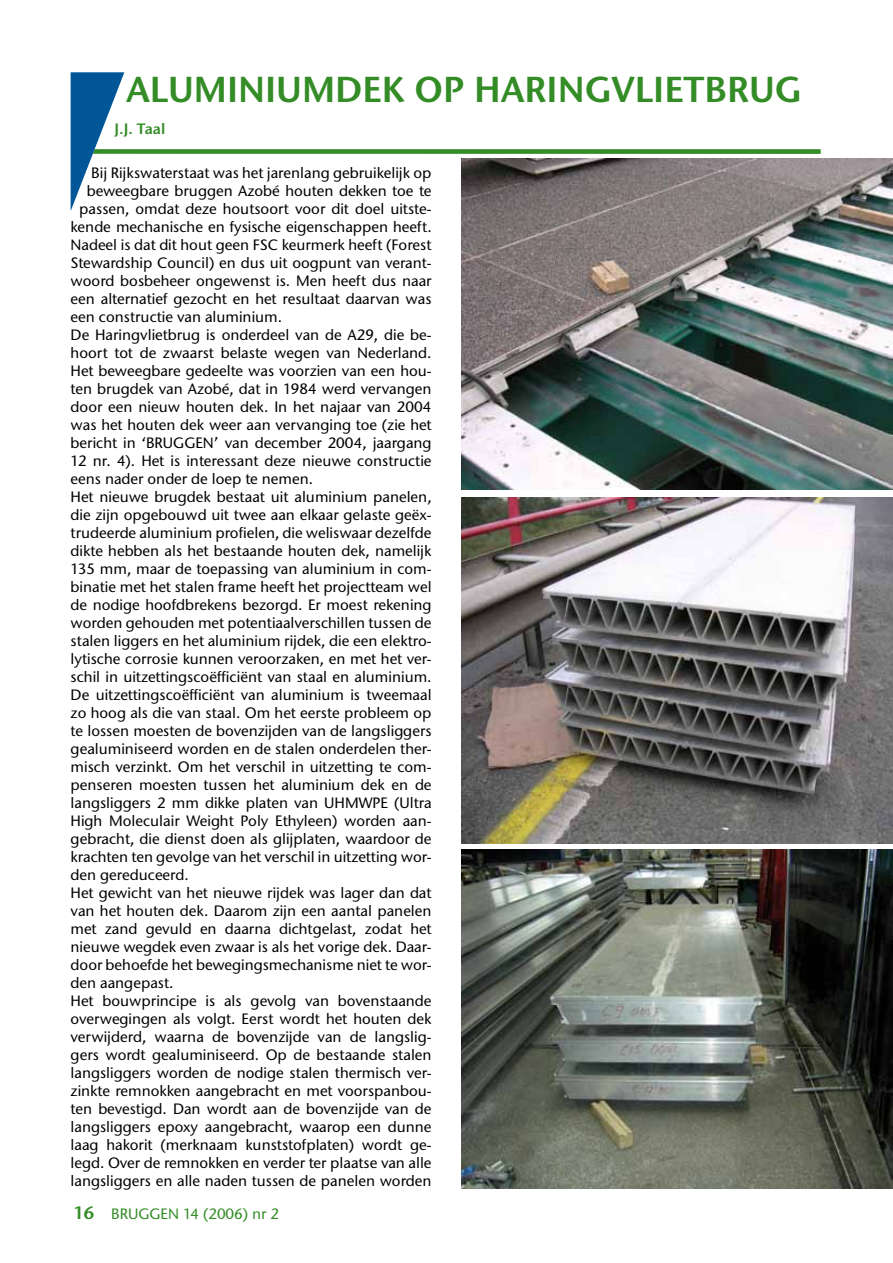
<style>
.page{position:relative;width:893px;height:1263px;background:#fff}
.page>*{position:absolute;margin:0;border:0;box-sizing:border-box;transform-origin:0 0}
.t1{font:36px "Stone Sans Sem ITCTT Semi";color:#338c26}
.t2{font:15px "Stone Sans ITCTT Medium";color:#000}
.t3{font:15px "Stone Sans ITCTT Medium";color:#338c26}
.t4{font:15px "Stone Sans Sem ITCTT Semi";color:#338c26}
.s1{font-family:"Stone Sans Sem ITCTT Semi";font-size:18px}
</style>
<div class="page">
<svg style="left:71px;top:72px;width:750px;height:138px"></svg>
<img style="left:461px;top:497px;width:432px;height:346px">
<img style="left:461px;top:849px;width:432px;height:339px">
<img style="left:461px;top:159px;width:432px;height:330px">
<h1 class="t1" style="left:126px;top:67px;width:677px">ALUMINIUMDEK OP HARINGVLIETBRUG</h1>
<p class="t4" style="left:115px;top:120px;width:52px">J.J. TAAL</p>
<p class="t2" style="left:91px;top:163px;width:342px">Bij Rijkswaterstaat was het jarenlang gebruikelijk op</p>
<p class="t2" style="left:87px;top:181px;width:346px">beweegbare bruggen Azobé houten dekken toe te</p>
<p class="t2" style="left:79px;top:199px;width:354px">passen, omdat deze houtsoort voor dit doel uitste-</p>
<p class="t2" style="left:71px;top:217px;width:362px">kende mechanische en fysische eigenschappen heeft.</p>
<p class="t2" style="left:71px;top:235px;width:362px">Nadeel is dat dit hout geen FSC keurmerk heeft (Forest</p>
<p class="t2" style="left:71px;top:253px;width:362px">Stewardship Council) en dus uit oogpunt van verant-</p>
<p class="t2" style="left:71px;top:271px;width:362px">woord bosbeheer ongewenst is. Men heeft dus naar</p>
<p class="t2" style="left:71px;top:289px;width:362px">een alternatief gezocht en het resultaat daarvan was</p>
<p class="t2" style="left:71px;top:307px;width:213px">een constructie van aluminium.</p>
<p class="t2" style="left:71px;top:325px;width:362px">De Haringvlietbrug is onderdeel van de A29, die be-</p>
<p class="t2" style="left:71px;top:343px;width:362px">hoort tot de zwaarst belaste wegen van Nederland.</p>
<p class="t2" style="left:71px;top:361px;width:362px">Het beweegbare gedeelte was voorzien van een hou-</p>
<p class="t2" style="left:71px;top:379px;width:362px">ten brugdek van Azobé, dat in 1984 werd vervangen</p>
<p class="t2" style="left:71px;top:397px;width:362px">door een nieuw houten dek. In het najaar van 2004</p>
<p class="t2" style="left:71px;top:415px;width:362px">was het houten dek weer aan vervanging toe (zie het</p>
<p class="t2" style="left:71px;top:433px;width:362px">bericht in ‘BRUGGEN’ van december 2004, jaargang</p>
<p class="t2" style="left:71px;top:451px;width:362px">12 nr. 4). Het is interessant deze nieuwe constructie</p>
<p class="t2" style="left:71px;top:469px;width:244px">eens nader onder de loep te nemen.</p>
<p class="t2" style="left:71px;top:487px;width:362px">Het nieuwe brugdek bestaat uit aluminium panelen,</p>
<p class="t2" style="left:71px;top:505px;width:362px">die zijn opgebouwd uit twee aan elkaar gelaste geëx-</p>
<p class="t2" style="left:71px;top:523px;width:362px">trudeerde aluminium profielen, die weliswaar dezelfde</p>
<p class="t2" style="left:71px;top:541px;width:362px">dikte hebben als het bestaande houten dek, namelijk</p>
<p class="t2" style="left:71px;top:559px;width:362px">135 mm, maar de toepassing van aluminium in com-</p>
<p class="t2" style="left:71px;top:577px;width:362px">binatie met het stalen frame heeft het projectteam wel</p>
<p class="t2" style="left:71px;top:595px;width:362px">de nodige hoofdbrekens bezorgd. Er moest rekening</p>
<p class="t2" style="left:71px;top:613px;width:362px">worden gehouden met potentiaalverschillen tussen de</p>
<p class="t2" style="left:71px;top:631px;width:362px">stalen liggers en het aluminium rijdek, die een elektro-</p>
<p class="t2" style="left:71px;top:649px;width:362px">lytische corrosie kunnen veroorzaken, en met het ver-</p>
<p class="t2" style="left:71px;top:667px;width:362px">schil in uitzettingscoëfficiënt van staal en aluminium.</p>
<p class="t2" style="left:71px;top:685px;width:362px">De uitzettingscoëfficiënt van aluminium is tweemaal</p>
<p class="t2" style="left:71px;top:703px;width:362px">zo hoog als die van staal. Om het eerste probleem op</p>
<p class="t2" style="left:71px;top:721px;width:362px">te lossen moesten de bovenzijden van de langsliggers</p>
<p class="t2" style="left:71px;top:739px;width:362px">gealuminiseerd worden en de stalen onderdelen ther-</p>
<p class="t2" style="left:71px;top:757px;width:362px">misch verzinkt. Om het verschil in uitzetting te com-</p>
<p class="t2" style="left:71px;top:775px;width:362px">penseren moesten tussen het aluminium dek en de</p>
<p class="t2" style="left:71px;top:793px;width:362px">langsliggers 2 mm dikke platen van UHMWPE (Ultra</p>
<p class="t2" style="left:71px;top:811px;width:362px">High Moleculair Weight Poly Ethyleen) worden aan-</p>
<p class="t2" style="left:71px;top:829px;width:362px">gebracht, die dienst doen als glijplaten, waardoor de</p>
<p class="t2" style="left:71px;top:847px;width:362px">krachten ten gevolge van het verschil in uitzetting wor-</p>
<p class="t2" style="left:71px;top:865px;width:120px">den gereduceerd.</p>
<p class="t2" style="left:71px;top:883px;width:362px">Het gewicht van het nieuwe rijdek was lager dan dat</p>
<p class="t2" style="left:71px;top:901px;width:362px">van het houten dek. Daarom zijn een aantal panelen</p>
<p class="t2" style="left:71px;top:919px;width:362px">met zand gevuld en daarna dichtgelast, zodat het</p>
<p class="t2" style="left:71px;top:937px;width:362px">nieuwe wegdek even zwaar is als het vorige dek. Daar-</p>
<p class="t2" style="left:71px;top:955px;width:362px">door behoefde het bewegingsmechanisme niet te wor-</p>
<p class="t2" style="left:71px;top:973px;width:104px">den aangepast.</p>
<p class="t2" style="left:71px;top:991px;width:362px">Het bouwprincipe is als gevolg van bovenstaande</p>
<p class="t2" style="left:71px;top:1009px;width:362px">overwegingen als volgt. Eerst wordt het houten dek</p>
<p class="t2" style="left:71px;top:1027px;width:362px">verwijderd, waarna de bovenzijde van de langslig-</p>
<p class="t2" style="left:71px;top:1045px;width:362px">gers wordt gealuminiseerd. Op de bestaande stalen</p>
<p class="t2" style="left:71px;top:1063px;width:362px">langsliggers worden de nodige stalen thermisch ver-</p>
<p class="t2" style="left:71px;top:1081px;width:362px">zinkte remnokken aangebracht en met voorspanbou-</p>
<p class="t2" style="left:71px;top:1099px;width:362px">ten bevestigd. Dan wordt aan de bovenzijde van de</p>
<p class="t2" style="left:71px;top:1117px;width:362px">langsliggers epoxy aangebracht, waarop een dunne</p>
<p class="t2" style="left:71px;top:1135px;width:362px">laag hakorit (merknaam kunststofplaten) wordt ge-</p>
<p class="t2" style="left:71px;top:1153px;width:362px">legd. Over de remnokken en verder ter plaatse van alle</p>
<p class="t2" style="left:71px;top:1171px;width:362px">langsliggers en alle naden tussen de panelen worden</p>
<p class="t3" style="left:74px;top:1204px;width:207px"><span class="s1">16</span> BRUGGEN 14 (2006) nr 2</p>
</div>
